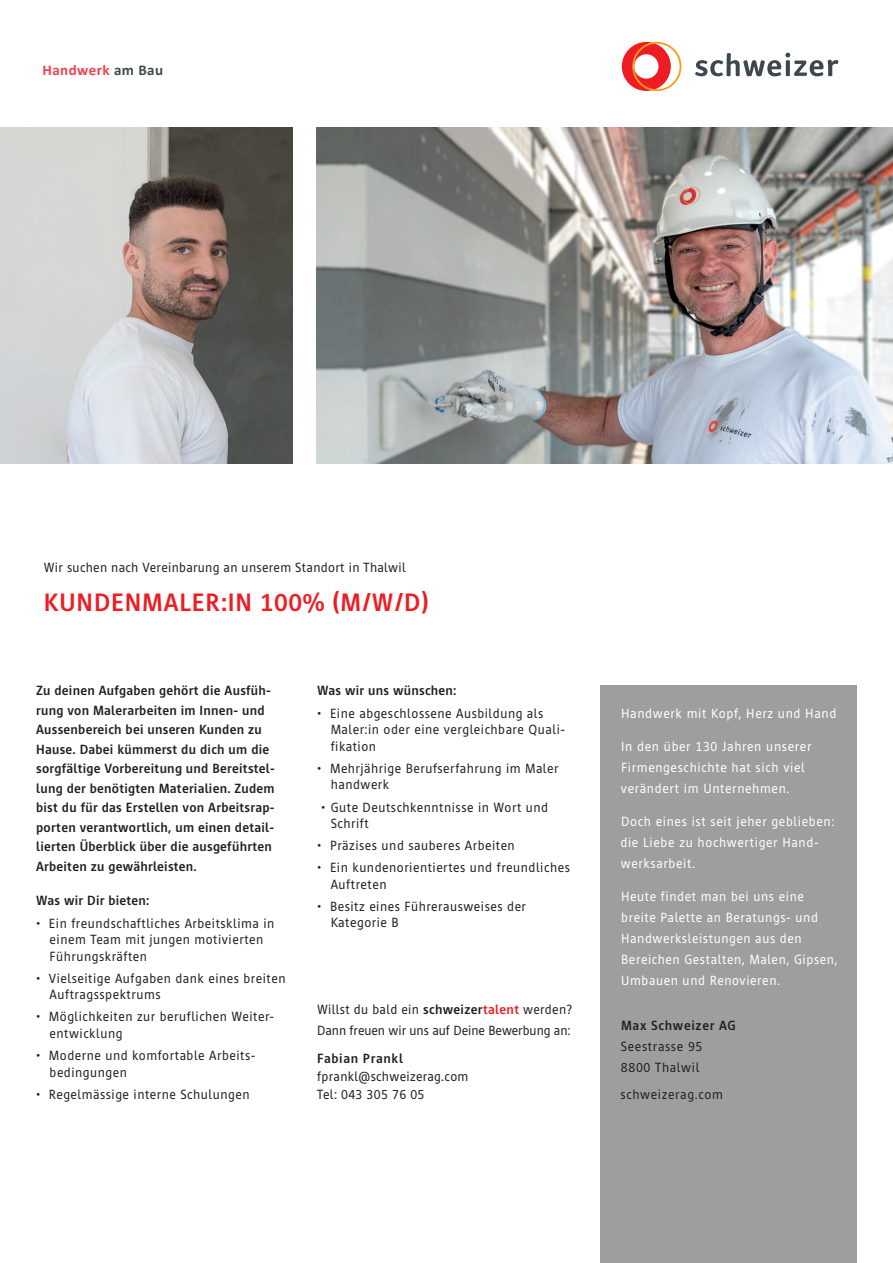
<style>
.page{position:relative;width:893px;height:1263px;background:#fff}
.page>*{position:absolute;margin:0;border:0;box-sizing:border-box;transform-origin:0 0}
.t1{font:700 25.5px "Cast";letter-spacing:.035em;color:#ee1d23}
.t2{font:700 15px "Calibri";letter-spacing:.03em;color:#ee434d}
.t3{font:13.5px/16.5px "Cast";letter-spacing:.04em;color:#231f20}
.t4{font:700 13.5px/19.5px "Cast";letter-spacing:.02em;color:#231f20}
.t5{font:13.5px/21px "Cast";letter-spacing:.05em;color:#fff}
.t6{font:13.5px/21px "Cast";color:#231f20}
.t7{font:700 13.5px "Cast";letter-spacing:.05em;color:#231f20}
.s1{color:#424b4b}
.s2{font-weight:700}
.s3{font-weight:700;color:#ee1d23}
</style>
<div class="page">
<svg style="left:695px;top:53px;width:143px;height:23px"></svg>
<svg style="left:622px;top:42px;width:59px;height:49px"></svg>
<img style="left:1px;top:128px;width:291px;height:335px">
<img style="left:317px;top:128px;width:576px;height:335px">
<div style="left:600px;top:685px;width:256px;height:578px;background:#9d9f9f"></div>
<p class="t2" style="left:43px;top:61px;width:122px">Handwerk <span class="s1">am Bau</span></p>
<p class="t3" style="left:44px;top:559px;width:363px">Wir suchen nach Vereinbarung an unserem Standort in Thalwil</p>
<h1 class="t1" style="left:44px;top:587px;width:387px">KUNDENMALER:IN 100% (M/W/D)</h1>
<p class="t4" style="left:36px;top:681px;width:240px">Zu deinen Aufgaben gehört die Ausfüh&shy;rung von Malerarbeiten im Innen- und Aussenbereich bei unseren Kunden zu Hause. Dabei kümmerst du dich um die sorgfältige Vorbereitung und Bereitstel&shy;lung der benötigten Materialien. Zudem bist du für das Erstellen von Arbeitsrap&shy;porten verantwortlich, um einen detail&shy;lierten Überblick über die ausgeführten Arbeiten zu gewährleisten.</p>
<p class="t4" style="left:36px;top:891px;width:115px">Was wir Dir bieten:</p>
<p class="t3" style="left:50px;top:915px;width:226px;text-indent:-14px">• Ein freundschaftliches Arbeitsklima in einem Team mit jungen motivierten<br>Führungskräften</p>
<p class="t3" style="left:50px;top:970px;width:237px;text-indent:-14px">• Vielseitige Aufgaben dank eines breiten<br>Auftragsspektrums</p>
<p class="t3" style="left:50px;top:1008px;width:226px;text-indent:-14px">• Möglichkeiten zur beruflichen Weiter&shy;entwicklung</p>
<p class="t3" style="left:50px;top:1047px;width:207px;text-indent:-14px">• Moderne und komfortable Arbeits&shy;bedingungen</p>
<p class="t3" style="left:36px;top:1086px;width:215px">• Regelmässige interne Schulungen</p>
<p class="t4" style="left:317px;top:681px;width:141px">Was wir uns wünschen:</p>
<p class="t3" style="left:331px;top:705px;width:236px;text-indent:-14px">• Eine abgeschlossene Ausbildung als<br>Maler:in oder eine vergleichbare Quali&shy;fikation</p>
<p class="t3" style="left:331px;top:760px;width:229px;text-indent:-14px">• Mehrjährige Berufserfahrung im Maler handwerk</p>
<p class="t3" style="left:331px;top:799px;width:219px;text-indent:-10px">• Gute Deutschkenntnisse in Wort und<br>Schrift</p>
<p class="t3" style="left:317px;top:837px;width:199px">• Präzises und sauberes Arbeiten</p>
<p class="t3" style="left:331px;top:859px;width:241px;text-indent:-14px">• Ein kundenorientiertes und freundliches<br>Auftreten</p>
<p class="t3" style="left:331px;top:898px;width:197px;text-indent:-14px">• Besitz eines Führerausweises der<br>Kategorie B</p>
<p class="t6" style="left:317px;top:998px;width:257px">Willst du bald ein <span class="s2">schweizer</span><span class="s3">talent</span> werden?<br>Dann freuen wir uns auf Deine Bewerbung an:</p>
<p class="t7" style="left:317px;top:1051px;width:87px">Fabian Prankl</p>
<p class="t3" style="left:317px;top:1067px;width:153px;line-height:18px">fprankl@schweizerag.com<br>Tel: 043 305 76 05</p>
<p class="t5" style="left:621px;top:702px;width:217px">Handwerk mit Kopf, Herz und Hand</p>
<p class="t5" style="left:621px;top:735px;width:192px">In den über 130 Jahren unserer<br>Firmengeschichte hat sich viel verändert im Unternehmen.</p>
<p class="t5" style="left:620px;top:810px;width:215px">Doch eines ist seit jeher geblieben: die Liebe zu hochwertiger Hand&shy;werksarbeit.</p>
<p class="t5" style="left:621px;top:885px;width:218px">Heute findet man bei uns eine breite Palette an Beratungs- und<br>Handwerksleistungen aus den<br>Bereichen Gestalten, Malen, Gipsen,<br>Umbauen und Renovieren.</p>
<p class="t7" style="left:621px;top:1017px;width:116px">Max Schweizer AG</p>
<p class="t3" style="left:621px;top:1035px;width:83px;line-height:21px">Seestrasse 95<br>8800 Thalwil</p>
<p class="t3" style="left:620px;top:1086px;width:104px">schweizerag.com</p>
</div>
